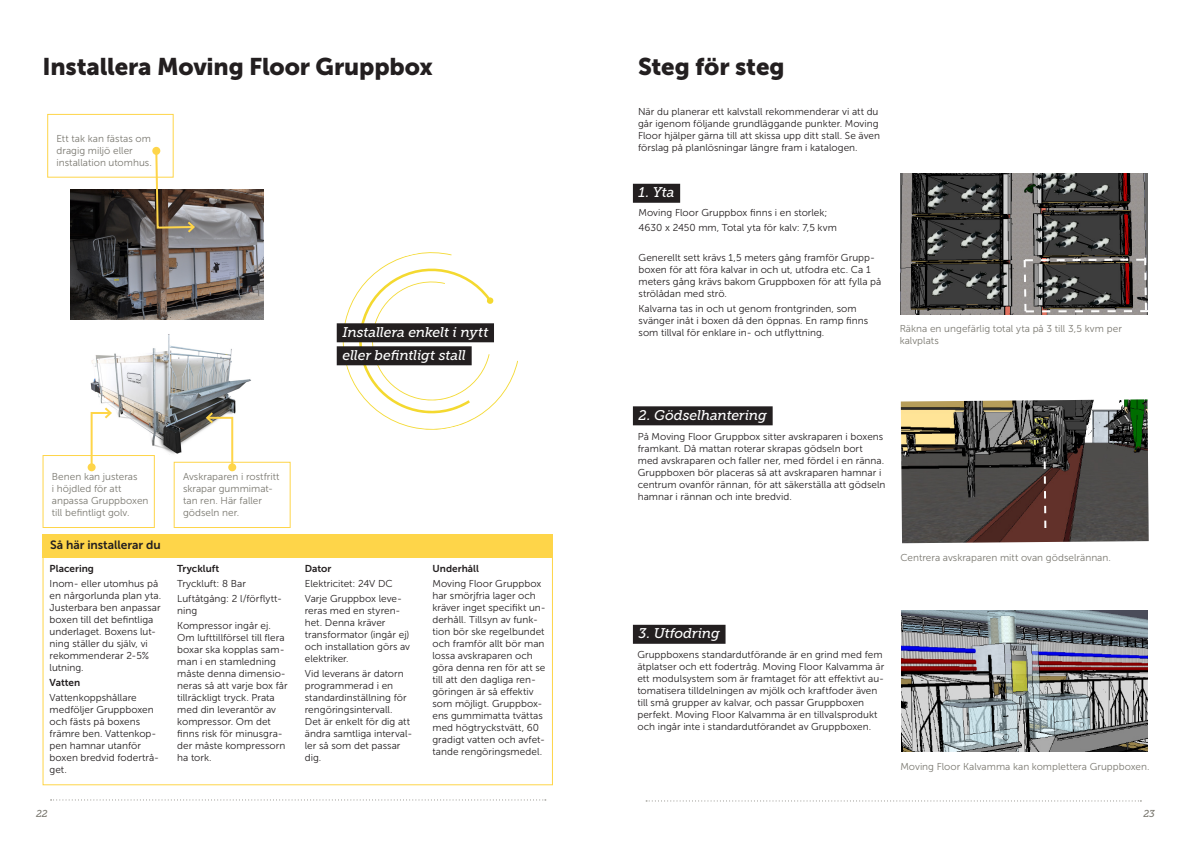
<style>
.page{position:relative;width:1191px;height:842px;background:#fff}
.page>*{position:absolute;margin:0;border:0;box-sizing:border-box;transform-origin:0 0}
.t1{font:24px "Museo Sans 900";letter-spacing:-.01em;color:#231f20}
.t2{font:italic 14px/23px "Museo Slab 500";letter-spacing:-.015em;color:#fff}
.t3{font:12px "Museo Sans 700";letter-spacing:-.005em;color:#231f20}
.t4{font:10px/12px "Museo Sans 300";letter-spacing:.005em;color:#231f20}
.t5{font:10px/12px "Museo Sans 300";letter-spacing:.005em;color:#7a7870}
.t6{font:10px "Museo Sans 700";color:#231f20}
.t7{font:italic 10px "Museo Slab 500";color:#7a7870}
</style>
<div class="page">
<img style="left:90px;top:334px;width:173px;height:128px">
<svg style="left:51px;top:799px;width:495px;height:1px"></svg>
<div style="left:228px;top:463px;width:8px;height:8px;background:#fed549;border-radius:50%"></div>
<svg style="left:204px;top:410px;width:30px;height:59px"></svg>
<div style="left:88px;top:463px;width:8px;height:8px;background:#fed549;border-radius:50%"></div>
<svg style="left:90px;top:405px;width:23px;height:64px"></svg>
<svg style="left:340px;top:252px;width:178px;height:178px"></svg>
<div style="left:337px;top:323px;width:157px;height:19px;background:#231f20"></div>
<div style="left:337px;top:346px;width:135px;height:19px;background:#231f20"></div>
<svg style="left:646px;top:800px;width:495px;height:1px"></svg>
<img style="left:900px;top:173px;width:247px;height:142px">
<img style="left:900px;top:399px;width:248px;height:144px">
<svg style="left:1042px;top:446px;width:5px;height:83px"></svg>
<svg style="left:1022px;top:257px;width:126px;height:55px;background:#635e5d"></svg>
<img style="left:901px;top:610px;width:246px;height:142px">
<img style="left:70px;top:190px;width:193px;height:130px">
<svg style="left:152px;top:147px;width:8px;height:8px"></svg>
<svg style="left:154px;top:149px;width:42px;height:86px"></svg>
<div style="left:43px;top:534px;width:510px;height:23px;background:#fed549"></div>
<div style="left:43px;top:553px;width:510px;height:232px;border:1px solid #fed549"></div>
<div style="left:633px;top:184px;width:47px;height:19px;background:#231f20"></div>
<div style="left:633px;top:406px;width:139px;height:19px;background:#231f20"></div>
<div style="left:633px;top:625px;width:92px;height:19px;background:#231f20"></div>
<div style="left:174px;top:462px;width:117px;height:66px;border:1px solid #fed549"></div>
<div style="left:43px;top:455px;width:112px;height:73px;border:1px solid #fed549"></div>
<div style="left:47px;top:114px;width:127px;height:64px;border:1px solid #fed549"></div>
<h1 class="t1" style="left:43px;top:53px;width:392px">Installera Moving Floor Gruppbox</h1>
<p class="t5" style="left:57px;top:132px;width:97px">Ett tak kan fästas om dragig miljö eller installation utomhus.</p>
<h2 class="t2" style="left:342px;top:320px;width:147px">Installera enkelt i nytt eller befintligt stall</h2>
<p class="t5" style="left:52px;top:470px;width:98px">Benen kan justeras<br>i höjdled för att anpassa Gruppboxen till befintligt golv.</p>
<p class="t3" style="left:50px;top:539px;width:112px">Så här installerar du</p>
<p class="t6" style="left:50px;top:563px;width:46px">Placering</p>
<p class="t4" style="left:50px;top:577px;width:113px">Inom- eller utomhus på en nårgorlunda plan yta.<br>Justerbara ben anpassar boxen till det befintliga underlaget. Boxens lut&shy;ning ställer du själv, vi rekommenderar 2-5% lutning.</p>
<p class="t6" style="left:50px;top:677px;width:32px">Vatten</p>
<p class="t4" style="left:50px;top:691px;width:111px">Vattenkoppshållare medföljer Gruppboxen och fästs på boxens främre ben. Vattenkop&shy;pen hamnar utanför boxen bredvid fodertrå&shy;get.</p>
<p class="t5" style="left:183px;top:470px;width:98px">Avskraparen i rostfritt skrapar gummimat&shy;tan ren. Här faller gödseln ner.</p>
<p class="t6" style="left:177px;top:563px;width:43px">Tryckluft</p>
<p class="t4" style="left:177px;top:576px;width:106px;line-height:14.8px">Tryckluft: 8 Bar<br>Luftåtgång: 2 l/förflytt-</p>
<p class="t4" style="left:177px;top:603px;width:95px;line-height:14.8px">ning<br>Kompressor ingår ej.</p>
<p class="t4" style="left:177px;top:631px;width:112px">Om lufttillförsel till flera boxar ska kopplas sam&shy;man i en stamledning måste denna dimensio&shy;neras så att varje box får tillräckligt tryck. Prata med din leverantör av kompressor. Om det finns risk för minusgra&shy;der måste kompressorn ha tork.</p>
<p class="t6" style="left:305px;top:563px;width:28px">Dator</p>
<p class="t4" style="left:305px;top:576px;width:99px;line-height:14.8px">Elektricitet: 24V DC<br>Varje Gruppbox leve-</p>
<p class="t4" style="left:305px;top:604px;width:107px">reras med en styren&shy;het. Denna kräver transformator (ingår ej) och installation görs av elektriker.</p>
<p class="t4" style="left:305px;top:667px;width:109px">Vid leverans är datorn programmerad i en standardinställning för rengöringsintervall.<br>Det är enkelt för dig att ändra samtliga interval&shy;ler så som det passar dig.</p>
<p class="t6" style="left:432px;top:563px;width:48px">Underhåll</p>
<p class="t4" style="left:432px;top:577px;width:115px">Moving Floor Gruppbox har smörjfria lager och kräver inget specifikt un&shy;derhåll. Tillsyn av funk&shy;tion bör ske regelbundet och framför allt bör man lossa avskraparen och göra denna ren för att se till att den dagliga ren&shy;göringen är så effektiv som möjligt. Gruppbox&shy;ens gummimatta tvättas med högtryckstvätt, 60 gradigt vatten och avfet&shy;tande rengöringsmedel.</p>
<h1 class="t1" style="left:638px;top:53px;width:148px">Steg för steg</h1>
<p class="t4" style="left:638px;top:105px;width:243px">När du planerar ett kalvstall rekommenderar vi att du går igenom följande grundläggande punkter. Moving Floor hjälper gärna till att skissa upp ditt stall. Se även förslag på planlösningar längre fram i katalogen.</p>
<h2 class="t2" style="left:638px;top:181px;width:37px">1. Yta</h2>
<p class="t4" style="left:638px;top:206px;width:200px;line-height:14.8px">Moving Floor Gruppbox finns i en storlek;<br>4630 x 2450 mm, Total yta för kalv: 7,5 kvm</p>
<p class="t4" style="left:638px;top:252px;width:244px">Generellt sett krävs 1,5 meters gång framför Grupp&shy;boxen för att föra kalvar in och ut, utfodra etc. Ca 1 meters gång krävs bakom Gruppboxen för att fylla på strölådan med strö.</p>
<p class="t4" style="left:638px;top:302px;width:231px">Kalvarna tas in och ut genom frontgrinden, som svänger inåt i boxen då den öppnas. En ramp finns som tillval för enklare in- och utflyttning.</p>
<p class="t5" style="left:899px;top:322px;width:224px">Räkna en ungefärlig total yta på 3 till 3,5 kvm per kalvplats</p>
<h2 class="t2" style="left:638px;top:403px;width:130px">2. Gödselhantering</h2>
<p class="t4" style="left:638px;top:431px;width:249px">På Moving Floor Gruppbox sitter avskraparen i boxens framkant. Då mattan roterar skrapas gödseln bort med avskraparen och faller ner, med fördel i en ränna.<br>Gruppboxen bör placeras så att avskraparen hamnar i centrum ovanför rännan, för att säkerställa att gödseln hamnar i rännan och inte bredvid.</p>
<p class="t5" style="left:900px;top:551px;width:212px">Centrera avskraparen mitt ovan gödselrännan.</p>
<h2 class="t2" style="left:638px;top:622px;width:83px">3. Utfodring</h2>
<p class="t4" style="left:637px;top:649px;width:248px">Gruppboxens standardutförande är en grind med fem ätplatser och ett fodertråg. Moving Floor Kalvamma är ett modulsystem som är framtaget för att effektivt au&shy;tomatisera tilldelningen av mjölk och kraftfoder även till små grupper av kalvar, och passar Gruppboxen perfekt. Moving Floor Kalvamma är en tillvalsprodukt och ingår inte i standardutförandet av Gruppboxen.</p>
<p class="t5" style="left:900px;top:761px;width:251px">Moving Floor Kalvamma kan komplettera Gruppboxen.</p>
<p class="t7" style="left:36px;top:808px;width:13px">22</p>
<p class="t7" style="left:1143px;top:808px;width:13px">23</p>
</div>
